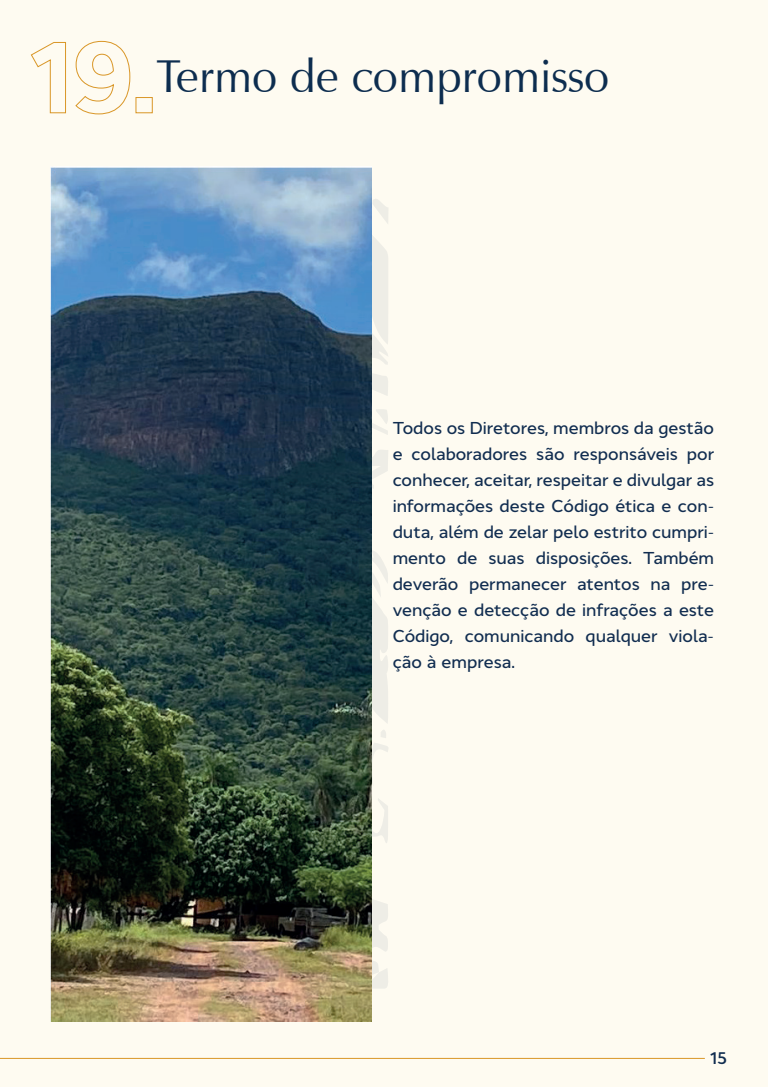
<style>
.page{position:relative;width:768px;height:1087px;background:#fff}
.page>*{position:absolute;margin:0;border:0;box-sizing:border-box;transform-origin:0 0}
.t1{font:46px "Zapf Humanist 601 BT";color:#0d2d4f}
.t2{font:500 17.2px/26px "Cyntho Next";color:#112d50;text-align:justify}
.t3{font:600 16.8px "Cyntho Next";color:#112d50}
</style>
<div class="page">
<div style="left:0;top:0;width:768px;height:1086px;background:#fefbf1"></div>
<svg style="left:371px;top:645px;width:17px;height:345px"></svg>
<svg style="left:371px;top:198px;width:17px;height:434px"></svg>
<svg style="left:30px;top:42px;width:36px;height:72px"></svg>
<svg style="left:75px;top:41px;width:56px;height:74px"></svg>
<div style="left:136px;top:97px;width:17px;height:16px;border:1px solid #d99626"></div>
<hr style="left:0;top:1057px;width:705px;height:1px;background:#d99626">
<img style="left:51px;top:166px;width:320px;height:855px">
<h1 class="t1" style="left:156px;top:48px;width:455px">Termo de compromisso</h1>
<p class="t2" style="left:393px;top:414px;width:323px">Todos os Diretores, membros da gestão e colaboradores são responsáveis por conhecer, aceitar, respeitar e divulgar as informações deste Código ética e con&shy;duta, além de zelar pelo estrito cumpri&shy;mento de suas disposições. Também deverão permanecer atentos na pre&shy;venção e detecção de infrações a este Código, comunicando qualquer viola&shy;ção à empresa.</p>
<p class="t3" style="left:710px;top:1047px;width:19px">15</p>
</div>
